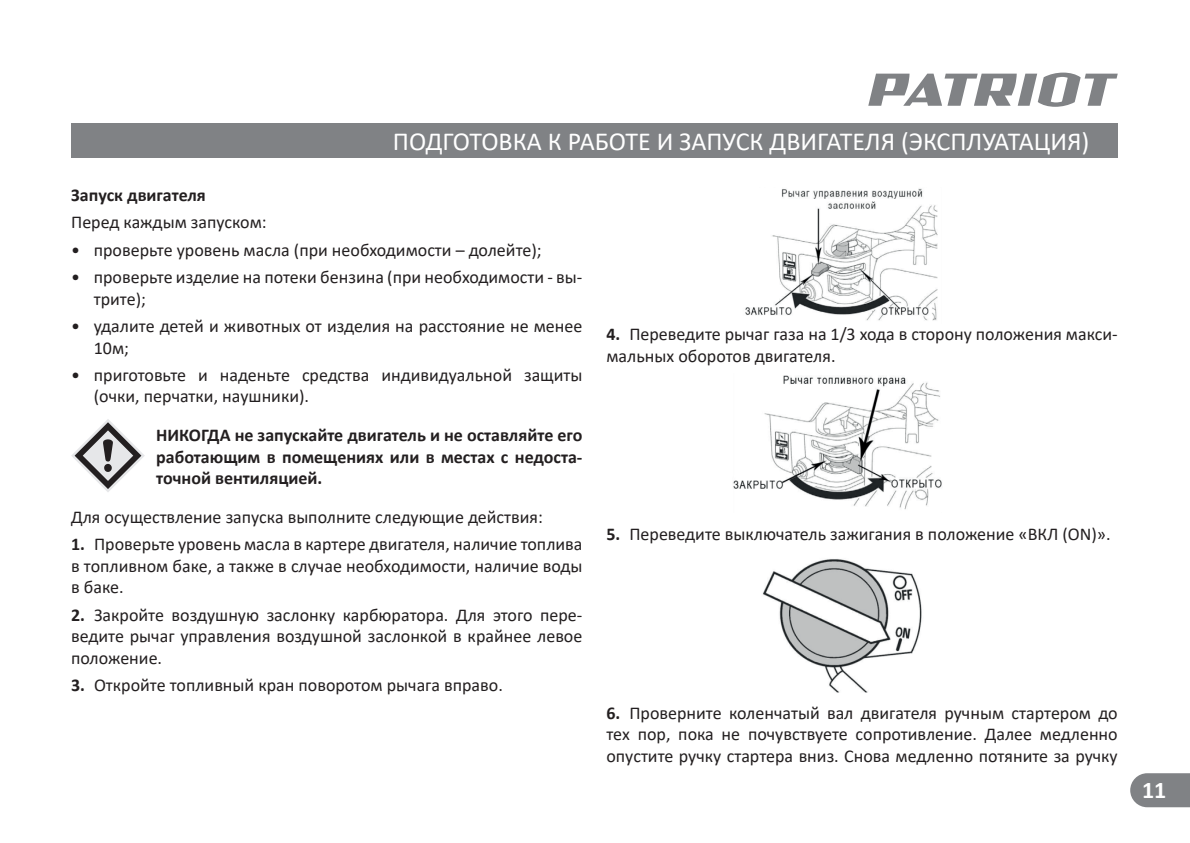
<style>
.page{position:relative;width:1190px;height:843px;background:#fff}
.page>*{position:absolute;margin:0;border:0;box-sizing:border-box;transform-origin:0 0}
.t1{font:26px "Calibri";color:#fff}
.t2{font:700 24px "Calibri";color:#fff}
.t3{font:18px/21.6px "Calibri";color:#231f20}
.t4{font:700 18px/21.6px "Calibri";color:#231f20;text-align:justify}
.s1{font-weight:700}
</style>
<div class="page">
<svg style="left:868px;top:73px;width:250px;height:34px"></svg>
<div style="left:71px;top:123px;width:1047px;height:34px;background:#808285"></div>
<svg style="left:1130px;top:773px;width:60px;height:34px"></svg>
<svg style="left:71px;top:419px;width:74px;height:73px"></svg>
<img style="left:745px;top:188px;width:193px;height:133px">
<img style="left:733px;top:375px;width:209px;height:135px">
<img style="left:762px;top:559px;width:160px;height:134px">
<h1 class="t1" style="left:393px;top:123px;width:698px">ПОДГОТОВКА К РАБОТЕ И ЗАПУСК ДВИГАТЕЛЯ (ЭКСПЛУАТАЦИЯ)</h1>
<p class="t4" style="left:71px;top:184px;width:136px">Запуск двигателя</p>
<p class="t3" style="left:71px;top:211px;width:197px">Перед каждым запуском:</p>
<p class="t3" style="left:71px;top:238px;width:472px">• проверьте уровень масла (при необходимости – долейте);</p>
<p class="t3" style="left:94px;top:266px;width:490px;text-indent:-23px">• проверьте изделие на потеки бензина (при необходимости - вы&shy;трите);</p>
<p class="t3" style="left:94px;top:315px;width:490px;text-indent:-23px">• удалите детей и животных от изделия на расстояние не менее<br>10м;</p>
<p class="t3" style="left:94px;top:363px;width:490px;text-indent:-23px">• приготовьте и наденьте средства индивидуальной защиты (очки, перчатки, наушники).</p>
<p class="t4" style="left:156px;top:424px;width:428px">НИКОГДА не запускайте двигатель и не оставляйте его работающим в помещениях или в местах с недоста&shy;точной вентиляцией.</p>
<p class="t3" style="left:71px;top:505px;width:473px">Для осуществление запуска выполните следующие действия:</p>
<p class="t3" style="left:71px;top:533px;width:513px;text-align:justify"><span class="s1">1.</span> Проверьте уровень масла в картере двигателя, наличие топлива в топливном баке, а также в случае необходимости, наличие воды в баке.</p>
<p class="t3" style="left:71px;top:603px;width:513px;text-align:justify"><span class="s1">2.</span> Закройте воздушную заслонку карбюратора. Для этого пере&shy;ведите рычаг управления воздушной заслонкой в крайнее левое положение.</p>
<p class="t3" style="left:71px;top:674px;width:433px"><span class="s1">3.</span> Откройте топливный кран поворотом рычага вправо.</p>
<p class="t3" style="left:606px;top:323px;width:513px"><span class="s1">4.</span> Переведите рычаг газа на 1/3 хода в сторону положения макси&shy;мальных оборотов двигателя.</p>
<p class="t3" style="left:606px;top:523px;width:506px"><span class="s1">5.</span> Переведите выключатель зажигания в положение «ВКЛ (ON)».</p>
<p class="t3" style="left:606px;top:701px;width:513px;text-align:justify"><span class="s1">6.</span> Проверните коленчатый вал двигателя ручным стартером до тех пор, пока не почувствуете сопротивление. Далее медленно опустите ручку стартера вниз. Снова медленно потяните за ручку</p>
<h2 class="t2" style="left:1142px;top:773px;width:26px">11</h2>
</div>
